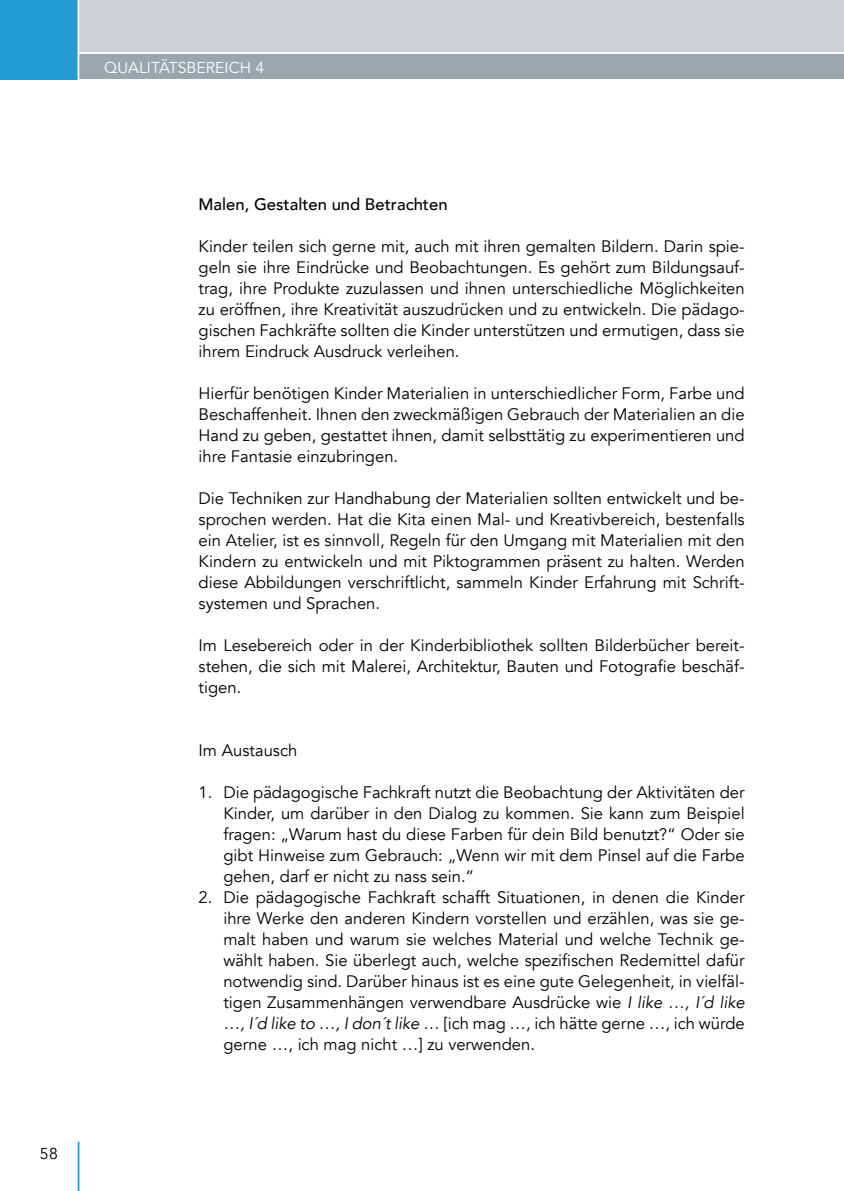
<style>
.page{position:relative;width:844px;height:1191px;background:#fff}
.page>*{position:absolute;margin:0;border:0;box-sizing:border-box;transform-origin:0 0}
.t1{font:16.62px/21px "Avenir";color:#000;text-align:justify}
.t2{font:16.62px "Avenir Book 2";color:#000}
.t3{font:500 16.62px "Avenir";color:#000}
.t4{font:15.75px "Avenir";color:#fff}
.t5{font:15.75px "Avenir";color:#000}
.s1{font-family:"Avenir"}
.s2{font-style:italic}
</style>
<div class="page">
<hr style="left:78px;top:1141px;width:1px;height:50px;background:#249cd3">
<div style="left:78px;top:54px;width:765px;height:25px;background:#9aa6ac"></div>
<div style="left:0;top:0;width:843px;height:53px;background:#ced1d4"></div>
<hr style="left:0;top:52px;width:843px;height:2px;background:#fff">
<div style="left:0;top:0;width:78px;height:79px;background:#249cd3"></div>
<hr style="left:77px;top:0;width:2px;height:86px;background:#fff">
<p class="t4" style="left:104px;top:58px;width:161px">QUALITÄTSBEREICH 4</p>
<p class="t5" style="left:40px;top:1144px;width:19px">58</p>
<p class="t3" style="left:198px;top:190px;width:250px">Malen, Gestalten und Betrachten</p>
<p class="t1" style="left:198px;top:236px;width:547px">Kinder teilen sich gerne mit, auch mit ihren gemalten Bildern. Darin spie&shy;geln sie ihre Eindrücke und Beobachtungen. Es gehört zum Bildungsauf&shy;trag, ihre Produkte zuzulassen und ihnen unterschiedliche Möglichkeiten zu eröffnen, ihre Kreativität auszudrücken und zu entwickeln. Die pädago&shy;gischen Fachkräfte sollten die Kinder unterstützen und ermutigen, dass sie ihrem Eindruck Ausdruck verleihen.</p>
<p class="t1" style="left:198px;top:383px;width:547px">Hierfür benötigen Kinder Materialien in unterschiedlicher Form, Farbe und Beschaffenheit. Ihnen den zweckmäßigen Gebrauch der Materialien an die Hand zu geben, gestattet ihnen, damit selbsttätig zu experimentieren und ihre Fantasie einzubringen.</p>
<p class="t1" style="left:198px;top:488px;width:547px">Die Techniken zur Handhabung der Materialien sollten entwickelt und be&shy;sprochen werden. Hat die Kita einen Mal- und Kreativbereich, bestenfalls ein Atelier, ist es sinnvoll, Regeln für den Umgang mit Materialien mit den Kindern zu entwickeln und mit Piktogrammen präsent zu halten. Werden diese Abbildungen verschriftlicht, sammeln Kinder Erfahrung mit Schrift&shy;systemen und Sprachen.</p>
<p class="t1" style="left:198px;top:635px;width:547px">Im Lesebereich oder in der Kinderbibliothek sollten Bilderbücher bereit-</p>
<p class="t2" style="left:198px;top:656px;width:547px">stehen, die sich mit Malerei, Architektur, Bauten und Fotografie beschäf<span class="s1">-</span></p>
<p class="t1" style="left:198px;top:677px;width:44px">tigen.</p>
<p class="t1" style="left:198px;top:740px;width:100px">Im Austausch</p>
<p class="t1" style="left:223px;top:782px;width:522px;text-indent:-25px">1. Die pädagogische Fachkraft nutzt die Beobachtung der Aktivitäten der Kinder, um darüber in den Dialog zu kommen. Sie kann zum Beispiel fragen: „Warum hast du diese Farben für dein Bild benutzt?“ Oder sie gibt Hinweise zum Gebrauch: „Wenn wir mit dem Pinsel auf die Farbe gehen, darf er nicht zu nass sein.“</p>
<p class="t1" style="left:223px;top:887px;width:522px;text-indent:-25px">2. Die pädagogische Fachkraft schafft Situationen, in denen die Kinder ihre Werke den anderen Kindern vorstellen und erzählen, was sie ge&shy;malt haben und warum sie welches Material und welche Technik ge-</p>
<p class="t2" style="left:223px;top:950px;width:522px">wählt haben. Sie überlegt auch, welche spezifischen Redemittel dafür</p>
<p class="t1" style="left:223px;top:971px;width:522px">notwendig sind. Darüber hinaus ist es eine gute Gelegenheit, in vielfäl&shy;tigen Zusammenhängen verwendbare Ausdrücke wie <span class="s2">I like …, I´d like …, I´d like to …, I don´t like …</span> [ich mag …, ich hätte gerne …, ich würde gerne …, ich mag nicht …] zu verwenden.</p>
</div>
